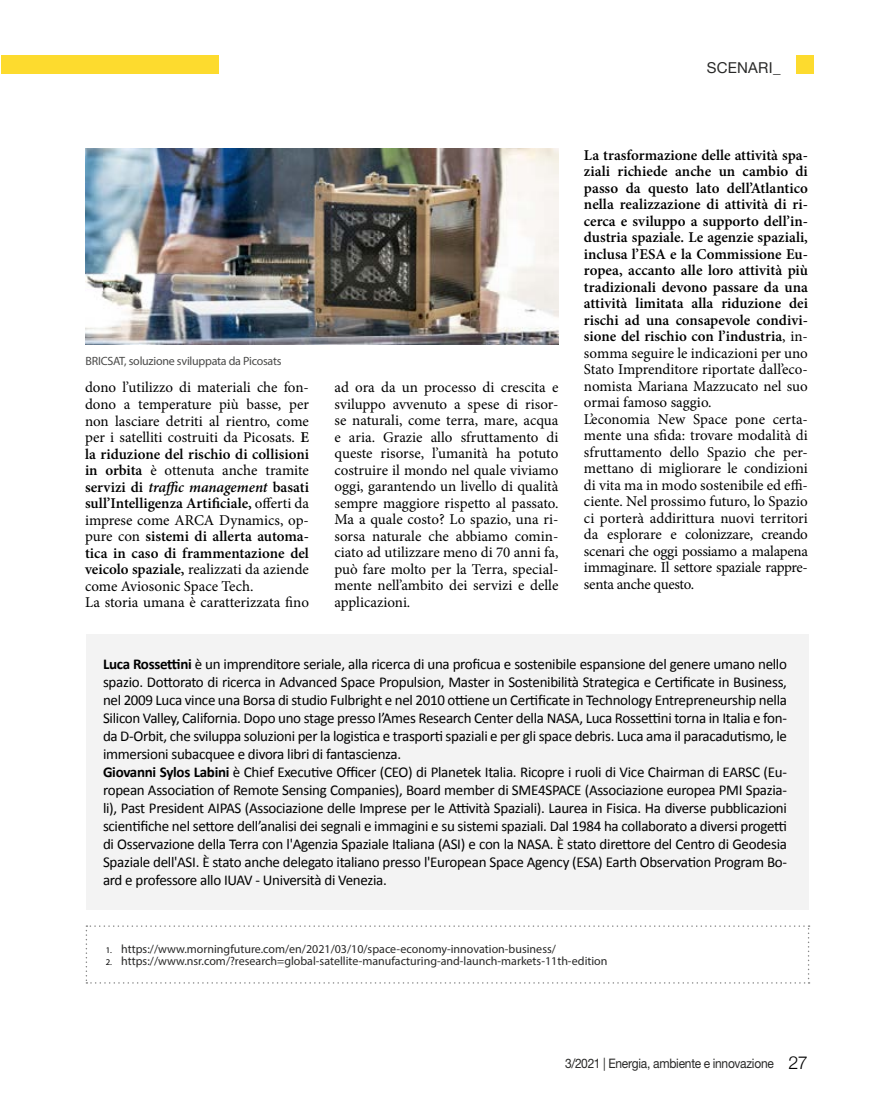
<style>
.page{position:relative;width:893px;height:1106px;background:#fff}
.page>*{position:absolute;margin:0;border:0;box-sizing:border-box;transform-origin:0 0}
.t1{font:300 18px "Helvetica Neue";color:#000}
.t2{font:15px/18px "Calibri";letter-spacing:-.02em;color:#000;text-align:justify}
._3_col_base_ok{font:15px/16.5px "Minion Pro";letter-spacing:-.005em;color:#000;text-align:justify}
._3_col_base_ok-2{font:600 15px/16.5px "Minion Pro";color:#000;text-align:justify}
.t3{font:15px "Helvetica Neue";letter-spacing:.015em;color:#282827}
.t4{font:13.05px "Helvetica Neue LT Std";letter-spacing:-.02em;color:#282827;scale:.92 1}
.t5{font:12px "Myriad Pro";color:#282827}
.Body_Text___Table{font:12px "Myriad Pro";letter-spacing:-.02em;color:#4a4a49}
.s1{font-weight:600}
.s2{font-weight:600;font-style:italic}
.s3{font-weight:400}
.s4{font-weight:700}
.s5{font-size:8.7px;color:#000}
</style>
<div class="page">
<div style="left:797px;top:55px;width:17px;height:19px;background:#fddb2e"></div>
<div style="left:0;top:55px;width:219px;height:19px;background:#fddb2e"></div>
<div style="left:86px;top:634px;width:722px;height:275px;background:#f3f3f3"></div>
<svg style="left:86px;top:925px;width:723px;height:58px"></svg>
<img style="left:85px;top:149px;width:473px;height:195px">
<hr style="left:0;top:0;width:1px;height:103px;background:#fff">
<p class="t3" style="left:707px;top:56px;width:75px">SCENARI_</p>
<p class="Body_Text___Table" style="left:86px;top:353px;width:197px">BRICSAT, soluzione sviluppata da Picosats</p>
<p class="_3_col_base_ok" style="left:85px;top:379px;width:225px">dono l’utilizzo di materiali che fon&shy;dono a temperature più basse, per non lasciare detriti al rientro, come per i satelliti costruiti da Picosats. <span class="s1">E la riduzione del rischio di collisioni in orbita</span> è ottenuta anche tramite <span class="s1">servizi di</span> <span class="s2">traffic management</span> <span class="s1">basati sull’Intelligenza Artificiale,</span> offerti da imprese come ARCA Dynamics, op&shy;pure con <span class="s1">sistemi di allerta automa&shy;tica in caso di frammentazione del veicolo spaziale,</span> realizzati da aziende come Aviosonic Space Tech.</p>
<p class="_3_col_base_ok" style="left:85px;top:594px;width:225px">La storia umana è caratterizzata fino</p>
<p class="_3_col_base_ok" style="left:334px;top:379px;width:225px">ad ora da un processo di crescita e sviluppo avvenuto a spese di risor&shy;se naturali, come terra, mare, acqua e aria. Grazie allo sfruttamento di queste risorse, l’umanità ha potuto costruire il mondo nel quale viviamo oggi, garantendo un livello di qualità sempre maggiore rispetto al passato.<br>Ma a quale costo? Lo spazio, una ri&shy;sorsa naturale che abbiamo comin&shy;ciato ad utilizzare meno di 70 anni fa, può fare molto per la Terra, special&shy;mente nell’ambito dei servizi e delle applicazioni.</p>
<p class="_3_col_base_ok-2" style="left:584px;top:147px;width:225px">La trasformazione delle attività spa&shy;ziali richiede anche un cambio di passo da questo lato dell’Atlantico nella realizzazione di attività di ri&shy;cerca e sviluppo a supporto dell’in&shy;dustria spaziale. Le agenzie spaziali, inclusa l’ESA e la Commissione Eu&shy;ropea, accanto alle loro attività più tradizionali devono passare da una attività limitata alla riduzione dei rischi ad una consapevole condivi&shy;sione del rischio con l’industria<span class="s3">, in&shy;somma seguire le indicazioni per uno Stato Imprenditore riportate dall’eco&shy;nomista Mariana Mazzucato nel suo ormai famoso saggio.</span></p>
<p class="_3_col_base_ok" style="left:584px;top:411px;width:225px">L’economia New Space pone certa&shy;mente una sfida: trovare modalità di sfruttamento dello Spazio che per&shy;mettano di migliorare le condizioni di vita ma in modo sostenibile ed effi&shy;ciente. Nel prossimo futuro, lo Spazio ci porterà addirittura nuovi territori da esplorare e colonizzare, creando scenari che oggi possiamo a malapena immaginare. Il settore spaziale rappre&shy;senta anche questo.</p>
<p class="t2" style="left:103px;top:654px;width:686px"><span class="s4">Luca Rossettini</span> è un imprenditore seriale, alla ricerca di una proficua e sostenibile espansione del genere umano nello spazio. Dottorato di ricerca in Advanced Space Propulsion, Master in Sostenibilità Strategica e Certificate in Business, nel 2009 Luca vince una Borsa di studio Fulbright e nel 2010 ottiene un Certificate in Technology Entrepreneurship nella Silicon Valley, California. Dopo uno stage presso l’Ames Research Center della NASA, Luca Rossettini torna in Italia e fon&shy;da D-Orbit, che sviluppa soluzioni per la logistica e trasporti spaziali e per gli space debris. Luca ama il paracadutismo, le immersioni subacquee e divora libri di fantascienza.</p>
<p class="t2" style="left:103px;top:762px;width:686px"><span class="s4">Giovanni Sylos Labini</span> è Chief Executive Officer (CEO) di Planetek Italia. Ricopre i ruoli di Vice Chairman di EARSC (Eu&shy;ropean Association of Remote Sensing Companies), Board member di SME4SPACE (Associazione europea PMI Spazia&shy;li), Past President AIPAS (Associazione delle Imprese per le Attività Spaziali). Laurea in Fisica. Ha diverse pubblicazioni scientifiche nel settore dell’analisi dei segnali e immagini e su sistemi spaziali. Dal 1984 ha collaborato a diversi progetti di Osservazione della Terra con l'Agenzia Spaziale Italiana (ASI) e con la NASA. È stato direttore del Centro di Geodesia Spaziale dell'ASI. È stato anche delegato italiano presso l'European Space Agency (ESA) Earth Observation Program Bo&shy;ard e professore allo IUAV - Università di Venezia.</p>
<p class="t5" style="left:106px;top:941px;width:452px"><span class="s5">1.</span> https://www.morningfuture.com/en/2021/03/10/space-economy-innovation-business/</p>
<p class="t5" style="left:106px;top:953px;width:503px"><span class="s5">2.</span> https://www.nsr.com/?research=global-satellite-manufacturing-and-launch-markets-11th-edition</p>
<p class="t4" style="left:565px;top:1056px;width:229px">3/2021 | Energia, ambiente e innovazione</p>
<p class="t1" style="left:789px;top:1047px;width:21px">27</p>
</div>
